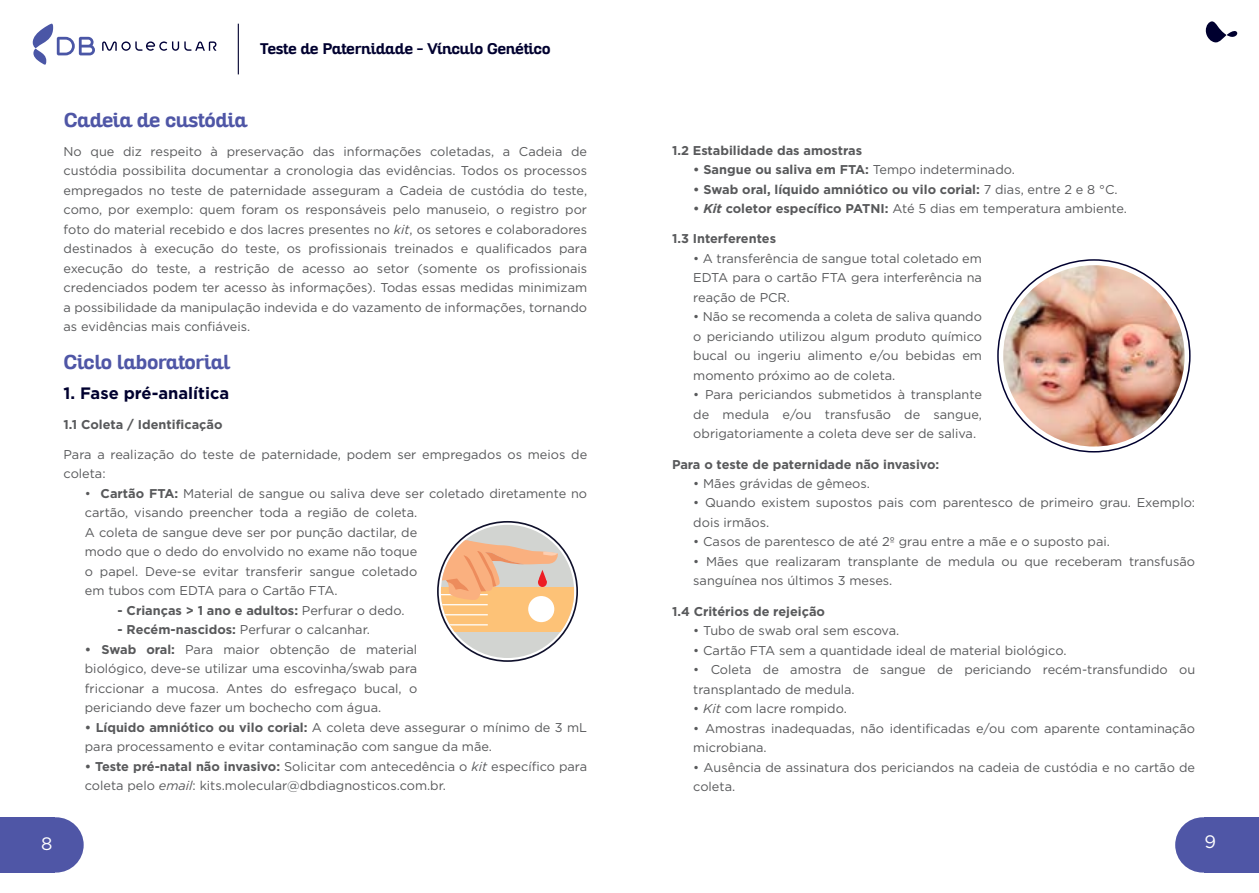
<style>
.page{position:relative;width:1259px;height:893px;background:#fff}
.page>*{position:absolute;margin:0;border:0;box-sizing:border-box;transform-origin:0 0}
.t1{font:700 19.5px "Altair";color:#4f56a6}
.t2{font:18px "Gotham";color:#fff}
.t3{font:700 16.5px "Gotham";color:#00002f}
.t4{font:700 15px "Altair";color:#00002f}
.t5{font:12.75px/19.5px "Gotham";color:#58595b}
.t6{font:700 12.75px "Gotham";color:#58595b}
.s1{font-style:italic}
.s2{font-weight:700}
.s3{font-weight:400}
.s4{font-weight:700;font-style:italic}
</style>
<div class="page">
<svg style="left:1205px;top:21px;width:32px;height:21px"></svg>
<svg style="left:102px;top:41px;width:114px;height:10px"></svg>
<svg style="left:33px;top:24px;width:62px;height:41px"></svg>
<hr style="left:238px;top:24px;width:1px;height:50px;background:#00002f">
<div style="left:441px;top:525px;width:133px;height:133px;background:#d2d4d1;border-radius:67px"></div>
<div style="left:441px;top:587px;width:133px;height:44px;background:#fdc277"></div>
<div style="left:528px;top:596px;width:26px;height:26px;background:#fff;border-radius:50%"></div>
<hr style="left:441px;top:604px;width:47px;height:1px;background:#fff">
<hr style="left:441px;top:614px;width:47px;height:1px;background:#fff">
<hr style="left:441px;top:624px;width:47px;height:1px;background:#fff">
<svg style="left:441px;top:530px;width:117px;height:70px"></svg>
<img style="left:1003px;top:265px;width:181px;height:182px;border-radius:91px">
<div style="left:0;top:817px;width:55px;height:56px;background:#4f56a6"></div>
<div style="left:28px;top:817px;width:56px;height:56px;background:#4f56a6;border-radius:50%"></div>
<div style="left:1203px;top:817px;width:56px;height:56px;background:#4f56a6"></div>
<div style="left:1175px;top:817px;width:55px;height:56px;background:#4f56a6;border-radius:50%"></div>
<p class="t4" style="left:260px;top:39px;width:292px">Teste de Paternidade – Vínculo Genético</p>
<h1 class="t1" style="left:64px;top:107px;width:185px">Cadeia de custódia</h1>
<p class="t5" style="left:64px;top:141px;width:525px;text-align:justify">No que diz respeito à preservação das informações coletadas, a Cadeia de custódia possibilita documentar a cronologia das evidências. Todos os processos empregados no teste de paternidade asseguram a Cadeia de custódia do teste, como, por exemplo: quem foram os responsáveis pelo manuseio, o registro por foto do material recebido e dos lacres presentes no <span class="s1">kit</span>, os setores e colaboradores destinados à execução do teste, os profissionais treinados e qualificados para execução do teste, a restrição de acesso ao setor (somente os profissionais credenciados podem ter acesso às informações). Todas essas medidas minimizam a possibilidade da manipulação indevida e do vazamento de informações, tornando as evidências mais confiáveis.</p>
<h1 class="t1" style="left:64px;top:349px;width:168px">Ciclo laboratorial</h1>
<p class="t3" style="left:64px;top:382px;width:167px">1. Fase pré-analítica</p>
<p class="t6" style="left:64px;top:416px;width:160px">1.1 Coleta / Identificação</p>
<p class="t5" style="left:64px;top:444px;width:525px">Para a realização do teste de paternidade, podem ser empregados os meios de coleta:</p>
<p class="t5" style="left:85px;top:483px;width:504px">• <span class="s2">Cartão FTA:</span> Material de sangue ou saliva deve ser coletado diretamente no cartão, visando preencher toda a região de coleta.<br>A coleta de sangue deve ser por punção dactilar, de<br>modo que o dedo do envolvido no exame não toque<br>o papel. Deve-se evitar transferir sangue coletado<br>em tubos com EDTA para o Cartão FTA.</p>
<p class="t6" style="left:118px;top:602px;width:288px">- Crianças &gt; 1 ano e adultos: <span class="s3">Perfurar o dedo.</span></p>
<p class="t5" style="left:118px;top:620px;width:254px"><span class="s2">- Recém-nascidos:</span> Perfurar o calcanhar.</p>
<p class="t5" style="left:85px;top:639px;width:334px;text-align:justify"><span class="s2">• Swab oral:</span> Para maior obtenção de material biológico, deve-se utilizar uma escovinha/swab para friccionar a mucosa. Antes do esfregaço bucal, o periciando deve fazer um bochecho com água.</p>
<p class="t5" style="left:85px;top:717px;width:504px"><span class="s2">• Líquido amniótico ou vilo corial:</span> A coleta deve assegurar o mínimo de 3 mL para processamento e evitar contaminação com sangue da mãe.</p>
<p class="t5" style="left:85px;top:756px;width:504px"><span class="s2">• Teste pré-natal não invasivo:</span> Solicitar com antecedência o <span class="s1">kit</span> específico para coleta pelo <span class="s1">email</span>: kits.molecular@dbdiagnosticos.com.br.</p>
<p class="t6" style="left:672px;top:142px;width:192px">1.2 Estabilidade das amostras</p>
<p class="t6" style="left:693px;top:161px;width:323px">• Sangue ou saliva em FTA: <span class="s3">Tempo indeterminado.</span></p>
<p class="t6" style="left:693px;top:181px;width:426px">• Swab oral, líquido amniótico ou vilo corial: <span class="s3">7 dias, entre 2 e 8 °C.</span></p>
<p class="t5" style="left:693px;top:199px;width:435px"><span class="s2">•</span> <span class="s4">Kit</span> <span class="s2">coletor específico PATNI:</span> Até 5 dias em temperatura ambiente.</p>
<p class="t6" style="left:672px;top:230px;width:106px">1.3 Interferentes</p>
<p class="t5" style="left:693px;top:248px;width:290px;text-align:justify">• A transferência de sangue total coletado em EDTA para o cartão FTA gera interferência na reação de PCR.</p>
<p class="t5" style="left:693px;top:307px;width:290px;text-align:justify">• Não se recomenda a coleta de saliva quando o periciando utilizou algum produto químico bucal ou ingeriu alimento e/ou bebidas em momento próximo ao de coleta.</p>
<p class="t5" style="left:693px;top:385px;width:290px;text-align:justify">• Para periciandos submetidos à transplante de medula e/ou transfusão de sangue, obrigatoriamente a coleta deve ser de saliva.</p>
<p class="t6" style="left:672px;top:455px;width:269px">Para o teste de paternidade não invasivo:</p>
<p class="t5" style="left:693px;top:473px;width:178px">• Mães grávidas de gêmeos.</p>
<p class="t5" style="left:693px;top:493px;width:503px">• Quando existem supostos pais com parentesco de primeiro grau. Exemplo: dois irmãos.</p>
<p class="t5" style="left:693px;top:532px;width:418px">• Casos de parentesco de até 2º grau entre a mãe e o suposto pai.</p>
<p class="t5" style="left:693px;top:551px;width:503px">• Mães que realizaram transplante de medula ou que receberam transfusão sanguínea nos últimos 3 meses.</p>
<p class="t6" style="left:672px;top:603px;width:155px">1.4 Critérios de rejeição</p>
<p class="t5" style="left:693px;top:621px;width:207px">• Tubo de swab oral sem escova.</p>
<p class="t5" style="left:693px;top:640px;width:375px">• Cartão FTA sem a quantidade ideal de material biológico.</p>
<p class="t5" style="left:693px;top:660px;width:503px">• Coleta de amostra de sangue de periciando recém-transfundido ou transplantado de medula.</p>
<p class="t5" style="left:693px;top:698px;width:155px">• <span class="s1">Kit</span> com lacre rompido.</p>
<p class="t5" style="left:693px;top:718px;width:503px">• Amostras inadequadas, não identificadas e/ou com aparente contaminação microbiana.</p>
<p class="t5" style="left:693px;top:757px;width:503px">• Ausência de assinatura dos periciandos na cadeia de custódia e no cartão de coleta.</p>
<h2 class="t2" style="left:41px;top:832px;width:13px">8</h2>
<h2 class="t2" style="left:1204px;top:830px;width:13px">9</h2>
</div>
